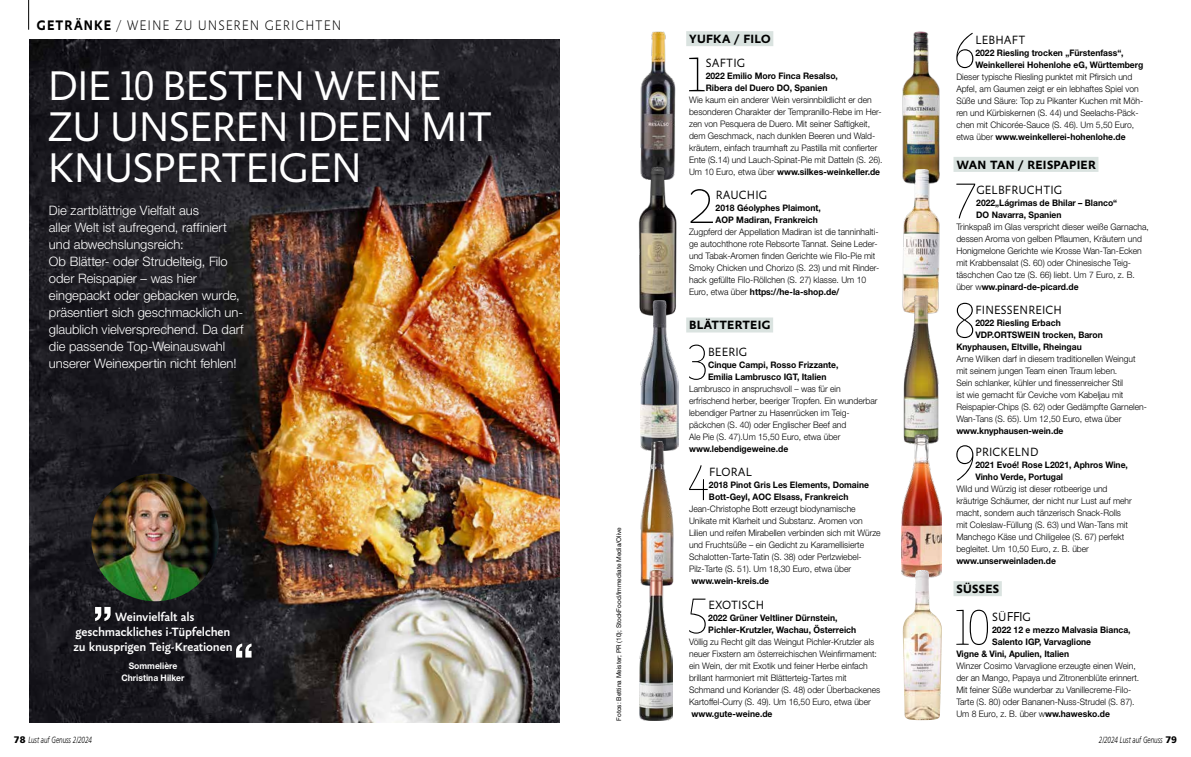
<style>
.page{position:relative;width:1191px;height:757px;background:#fff}
.page>*{position:absolute;margin:0;border:0;box-sizing:border-box;transform-origin:0 0}
.t1{font:100 70.2px "MSC Yoga Sans Pro";color:#000;scale:.93 1}
.t2{font:100 54.6px "MSC Yoga Sans Pro";color:#000;scale:.93 1}
.t3{font:100 54.6px "MSC Yoga Sans Pro";color:#000;scale:.95 1}
.t4{font:300 45px/41px "MSC Yoga Sans Pro";letter-spacing:-.03em;color:#fff}
.t5{font:100 15px "MSC Yoga Sans Pro";letter-spacing:.065em;color:#000;scale:.9 1}
.t6{font:300 13px/17px "MSC Helvetica Neue LT Pro";color:#fff}
.t7{font:300 13px "MSC Yoga Sans Pro";letter-spacing:.01em;color:#000;scale:.95 1}
.t8{font:500 13px/15px "MSC Yoga Sans Pro";letter-spacing:-.01em;color:#fff;text-align:center}
.t9{font:700 13px "MSC Yoga Sans Pro";letter-spacing:.02em;color:#000}
.t10{font:300 9px/12px "MSC Helvetica Neue LT Pro";color:#000;scale:.95 1}
.t11{font:700 9px/12px "MSC Helvetica Neue LT Pro";color:#000;scale:.95 1}
.t12{font:italic 300 9px "MSC Frutiger LT Pro";color:#000;scale:.7 1}
.t13{font:700 9px/12px "MSC Helvetica Neue LT Pro";color:#fff;text-align:center;scale:.95 1}
.t14{font:6.5px "MSC Helvetica Neue LT Pro";color:#000}
.s1{font-weight:700}
.s2{font-size:14px}
.s3{font-weight:900;font-style:normal;font-size:9.5px}
</style>
<div class="page">
<img style="left:29px;top:40px;width:530px;height:683px">
<img style="left:91px;top:474px;width:128px;height:127px;border-radius:64px">
<img style="left:640px;top:31px;width:36px;height:134px">
<img style="left:902px;top:31px;width:38px;height:134px">
<img style="left:638px;top:165px;width:39px;height:144px">
<img style="left:902px;top:165px;width:38px;height:128px">
<img style="left:640px;top:300px;width:39px;height:137px">
<img style="left:902px;top:293px;width:37px;height:141px">
<img style="left:640px;top:437px;width:39px;height:147px">
<img style="left:901px;top:434px;width:40px;height:140px">
<img style="left:640px;top:570px;width:32px;height:151px">
<img style="left:902px;top:570px;width:40px;height:150px">
<div style="left:686px;top:31px;width:87px;height:15px;background:#dae3e0"></div>
<div style="left:686px;top:317px;width:87px;height:15px;background:#dae3e0"></div>
<div style="left:953px;top:157px;width:145px;height:15px;background:#dae3e0"></div>
<div style="left:953px;top:581px;width:48px;height:15px;background:#dae3e0"></div>
<div style="left:91px;top:603px;width:24px;height:22px;background:#000;opacity:.75"></div>
<svg style="left:95px;top:607px;width:16px;height:14px"></svg>
<div style="left:232px;top:640px;width:24px;height:22px;background:#000;opacity:.75"></div>
<svg style="left:236px;top:643px;width:15px;height:14px"></svg>
<hr style="left:28px;top:0;width:1px;height:30px;background:#000">
<h3 class="t5" style="left:37px;top:16px;width:340px"><span class="s1">GETRÄNKE</span> / WEINE ZU UNSEREN GERICHTEN</h3>
<h3 class="t4" style="left:47px;top:65px;width:446px">DIE 10 BESTEN WEINE<br>ZU UNSEREN IDEEN MIT<br>KNUSPERTEIGEN</h3>
<p class="t6" style="left:49px;top:201px;width:196px">Die zartblättrige Vielfalt aus<br>aller Welt ist aufregend, raffiniert und abwechslungsreich:<br>Ob Blätter- oder Strudelteig, Filo oder Reispapier – was hier eingepackt oder gebacken wurde, präsentiert sich geschmacklich un&shy;glaublich vielversprechend. Da darf die passende Top-Weinauswahl unserer Weinexpertin nicht fehlen!</p>
<h3 class="t8" style="left:73px;top:610px;width:161px">Weinvielfalt als geschmackliches i-Tüpfelchen zu knusprigen Teig-Kreationen</h3>
<p class="t13" style="left:122px;top:660px;width:68px">Sommelière<br>Christina Hilker</p>
<p class="t14" style="left:614px;top:721px;width:195px;rotate:-90deg">Fotos: Bettina Meister; PR (10); StockFood/Immediate Media/Olive</p>
<h3 class="t9" style="left:689px;top:31px;width:83px">YUFKA / FILO</h3>
<h1 class="t1" style="left:684px;top:28px;width:26px">1</h1>
<h3 class="t7" style="left:706px;top:56px;width:43px">SAFTIG</h3>
<p class="t11" style="left:706px;top:70px;width:141px">2022 Emilio Moro Finca Resalso,<br>Ribera del Duero DO, Spanien</p>
<p class="t10" style="left:689px;top:94px;width:205px">Wie kaum ein anderer Wein versinnbildlicht er den besonderen Charakter der Tempranillo-Rebe im Her&shy;zen von Pesquera de Duero. Mit seiner Saftigkeit, dem Geschmack, nach dunklen Beeren und Wald&shy;kräutern, einfach traumhaft zu Pastilla mit confierter Ente (S.14) und Lauch-Spinat-Pie mit Datteln (S. 26).<br>Um 10 Euro, etwa über <span class="s1">www.silkes-weinkeller.de</span></p>
<h1 class="t1" style="left:684px;top:159px;width:37px">2</h1>
<h3 class="t7" style="left:715px;top:187px;width:56px">RAUCHIG</h3>
<p class="t11" style="left:715px;top:202px;width:112px">2018 Géolyphes Plaimont,<br>AOP Madiran, Frankreich</p>
<p class="t10" style="left:689px;top:226px;width:202px">Zugpferd der Appellation Madiran ist die tanninhalti&shy;ge autochthone rote Rebsorte Tannat. Seine Leder&shy;und Tabak-Aromen finden Gerichte wie Filo-Pie mit Smoky Chicken und Chorizo (S. 23) und mit Rinder&shy;hack gefüllte Filo-Röllchen (S. 27) klasse. Um 10<br>Euro, etwa über <span class="s1">https://he-la-shop.de/</span></p>
<h3 class="t9" style="left:689px;top:318px;width:83px">BLÄTTERTEIG</h3>
<h2 class="t2" style="left:686px;top:330px;width:26px">3</h2>
<h3 class="t7" style="left:708px;top:344px;width:43px">BEERIG</h3>
<p class="t11" style="left:708px;top:358px;width:139px">Cinque Campi, Rosso Frizzante,<br>Emilia Lambrusco IGT, Italien</p>
<p class="t10" style="left:689px;top:382px;width:200px">Lambrusco in anspruchsvoll – was für ein erfrischend herber, beeriger Tropfen. Ein wunderbar lebendiger Partner zu Hasenrücken im Teig&shy;päckchen (S. 40) oder Englischer Beef and<br>Ale Pie (S. 47).Um 15,50 Euro, etwa über</p>
<p class="t11" style="left:689px;top:442px;width:106px">www.lebendigeweine.de</p>
<h2 class="t2" style="left:687px;top:451px;width:26px">4</h2>
<h3 class="t7" style="left:709px;top:464px;width:47px">FLORAL</h3>
<p class="t11" style="left:709px;top:479px;width:170px">2018 Pinot Gris Les Elements, Domaine<br>Bott-Geyl, AOC Elsass, Frankreich</p>
<p class="t10" style="left:689px;top:503px;width:203px">Jean-Christophe Bott erzeugt biodynamische Unikate mit Klarheit und Substanz. Aromen von Lilien und reifen Mirabellen verbinden sich mit Würze und Fruchtsüße – ein Gedicht zu Karamellisierte Schalotten-Tarte-Tatin (S. 38) oder Perlzwiebel-Pilz-Tarte (S. 51). Um 18,30 Euro, etwa über</p>
<p class="t11" style="left:691px;top:575px;width:83px">www.wein-kreis.de</p>
<h2 class="t2" style="left:686px;top:584px;width:26px">5</h2>
<h3 class="t7" style="left:708px;top:598px;width:60px">EXOTISCH</h3>
<p class="t11" style="left:708px;top:612px;width:157px">2022 Grüner Veltliner Dürnstein,<br>Pichler-Krutzler, Wachau, Österreich</p>
<p class="t10" style="left:689px;top:636px;width:203px">Völlig zu Recht gilt das Weingut Pichler-Krutzler als neuer Fixstern am österreichischen Weinfirmament: ein Wein, der mit Exotik und feiner Herbe einfach brillant harmoniert mit Blätterteig-Tartes mit Schmand und Koriander (S. 48) oder Überbackenes Kartoffel-Curry (S. 49). Um 16,50 Euro, etwa über</p>
<p class="t11" style="left:691px;top:708px;width:87px">www.gute-weine.de</p>
<h2 class="t2" style="left:953px;top:18px;width:26px">6</h2>
<h3 class="t7" style="left:975px;top:32px;width:54px">LEBHAFT</h3>
<p class="t11" style="left:975px;top:46px;width:178px">2022 Riesling trocken „Fürstenfass“,<br>Weinkellerei Hohenlohe eG, Württemberg</p>
<p class="t10" style="left:956px;top:70px;width:198px">Dieser typische Riesling punktet mit Pfirsich und Apfel, am Gaumen zeigt er ein lebhaftes Spiel von Süße und Säure: Top zu Pikanter Kuchen mit Möh&shy;ren und Kürbiskernen (S. 44) und Seelachs-Päck&shy;chen mit Chicorée-Sauce (S. 46). Um 5,50 Euro, etwa über <span class="s1">www.weinkellerei-hohenlohe.de</span></p>
<h3 class="t9" style="left:956px;top:157px;width:141px">WAN TAN / REISPAPIER</h3>
<h2 class="t2" style="left:954px;top:169px;width:26px">7</h2>
<h3 class="t7" style="left:976px;top:183px;width:92px">GELBFRUCHTIG</h3>
<p class="t11" style="left:976px;top:197px;width:150px">2022„Lágrimas de Bhilar – Blanco“<br>DO Navarra, Spanien</p>
<p class="t10" style="left:956px;top:221px;width:204px">Trinkspaß im Glas verspricht dieser weiße Garnacha, dessen Aroma von gelben Pflaumen, Kräutern und Honigmelone Gerichte wie Krosse Wan-Tan-Ecken mit Krabbensalat (S. 60) oder Chinesische Teig&shy;täschchen Cao tze (S. 66) liebt. Um 7 Euro, z. B. über w<span class="s1">ww.pinard-de-picard.de</span></p>
<h2 class="t2" style="left:953px;top:288px;width:26px">8</h2>
<h3 class="t7" style="left:975px;top:302px;width:93px">FINESSENREICH</h3>
<p class="t11" style="left:975px;top:316px;width:91px">2022 Riesling Erbach</p>
<p class="t11" style="left:975px;top:328px;width:136px">VDP.ORTSWEIN trocken, Baron</p>
<p class="t11" style="left:956px;top:340px;width:133px">Knyphausen, Eltville, Rheingau</p>
<p class="t10" style="left:956px;top:352px;width:202px">Arne Wilken darf in diesem traditionellen Weingut mit seinem jungen Team einen Traum leben.<br>Sein schlanker, kühler und finessenreicher Stil<br>ist wie gemacht für Ceviche vom Kabeljau mit Reispapier-Chips (S. 62) oder Gedämpfte Garnelen-Wan-Tans (S. 65). Um 12,50 Euro, etwa über</p>
<p class="t11" style="left:956px;top:424px;width:114px">www.knyphausen-wein.de</p>
<h2 class="t2" style="left:953px;top:431px;width:26px">9</h2>
<h3 class="t7" style="left:975px;top:444px;width:68px">PRICKELND</h3>
<p class="t11" style="left:975px;top:459px;width:162px">2021 Evoé! Rose L2021, Aphros Wine,<br>Vinho Verde, Portugal</p>
<p class="t10" style="left:956px;top:483px;width:186px">Wild und Würzig ist dieser rotbeerige und kräutrige Schäumer, der nicht nur Lust auf mehr macht, sondern auch tänzerisch Snack-Rolls mit Coleslaw-Füllung (S. 63) und Wan-Tans mit Manchego Käse und Chiligelee (S. 67) perfekt begleitet. Um 10,50 Euro, z. B. über</p>
<p class="t11" style="left:956px;top:555px;width:106px">www.unserweinladen.de</p>
<h3 class="t9" style="left:956px;top:581px;width:44px">SÜSSES</h3>
<h2 class="t3" style="left:952px;top:595px;width:42px">10</h2>
<h3 class="t7" style="left:992px;top:609px;width:42px">SÜ<span class="s2">FFI</span>G</h3>
<p class="t11" style="left:992px;top:623px;width:147px">2022 12 e mezzo Malvasia Bianca,</p>
<p class="t11" style="left:992px;top:635px;width:106px">Salento IGP, Varvaglione</p>
<p class="t11" style="left:956px;top:647px;width:120px">Vigne &amp; Vini, Apulien, Italien</p>
<p class="t10" style="left:956px;top:659px;width:194px">Winzer Cosimo Varvaglione erzeugte einen Wein, der an Mango, Papaya und Zitronenblüte erinnert.<br>Mit feiner Süße wunderbar zu Vanillecreme-Filo-Tarte (S. 80) oder Bananen-Nuss-Strudel (S. 87).<br>Um 8 Euro, z. B. über w<span class="s1">ww.hawesko.de</span></p>
<p class="t12" style="left:14px;top:734px;width:113px"><span class="s3">78</span> Lust auf Genuss 2/2024</p>
<p class="t12" style="left:1098px;top:734px;width:113px">2/2024 Lust auf Genuss <span class="s3">79</span></p>
</div>
